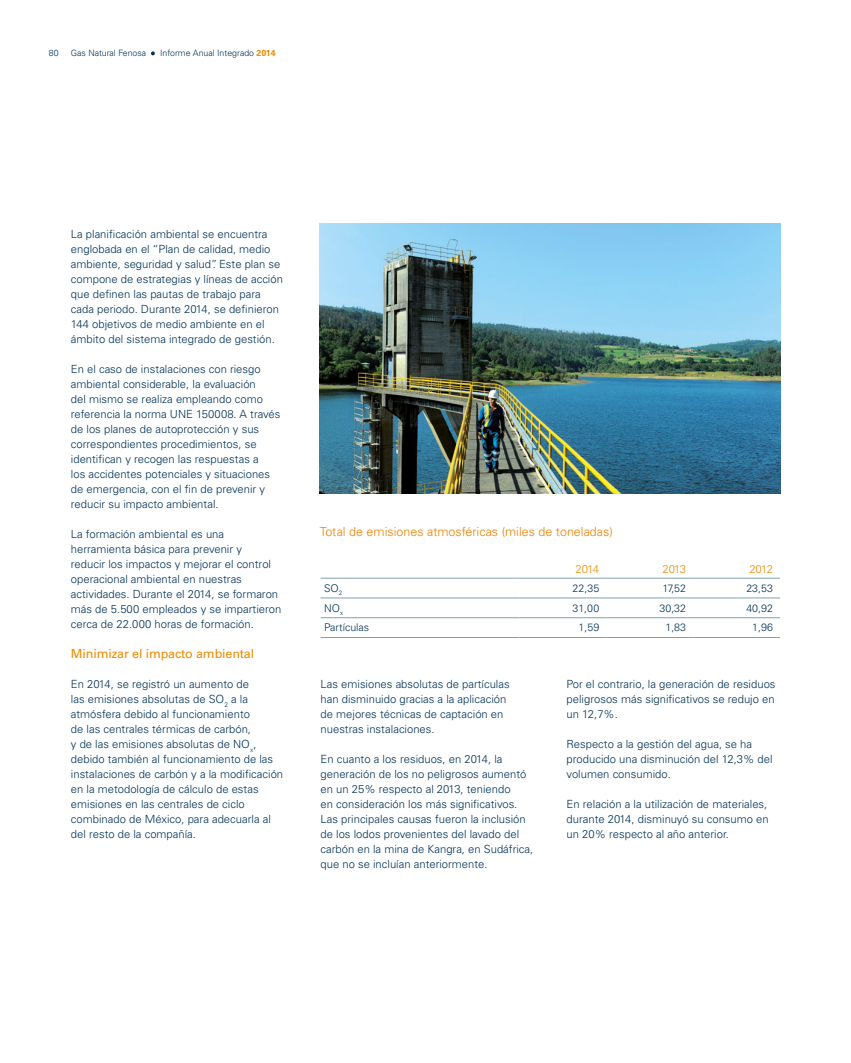
<style>
.page{position:relative;width:851px;height:1063px;background:#fff}
.page>*{position:absolute;margin:0;border:0;box-sizing:border-box;transform-origin:0 0}
.t1{font:300 12.5px "Univers LT Std";color:#f08100}
.H_3{font:12.5px "Univers LT Std";letter-spacing:-.01em;color:#f18a00}
.t2{font:300 11.25px/15px "Univers LT Std";color:#003259}
.T_tabla_2{font:300 11.25px "Univers LT Std";letter-spacing:-.05em;color:#f18a00}
.P_tabla{font:300 10.62px "Univers LT Std";color:#003259}
.t3{font:300 8.88px "Univers LT Std";color:#003259}
.t4{font:300 8.75px "Univers LT Std";color:#003259}
.s1{font-weight:700;color:#f18a00}
</style>
<div class="page">
<svg style="left:151px;top:51px;width:4px;height:4px"></svg>
<svg style="left:320px;top:597px;width:460px;height:22px"></svg>
<hr style="left:320px;top:578px;width:199px;height:1px;background:#80a1b2">
<hr style="left:519px;top:578px;width:87px;height:1px;background:#80a1b2">
<hr style="left:606px;top:578px;width:87px;height:1px;background:#80a1b2">
<hr style="left:693px;top:578px;width:87px;height:1px;background:#80a1b2">
<hr style="left:320px;top:598px;width:199px;height:1px;background:#80a1b2">
<hr style="left:519px;top:598px;width:87px;height:1px;background:#80a1b2">
<hr style="left:606px;top:598px;width:87px;height:1px;background:#80a1b2">
<hr style="left:693px;top:598px;width:87px;height:1px;background:#80a1b2">
<hr style="left:320px;top:617px;width:199px;height:1px;background:#80a1b2">
<hr style="left:519px;top:617px;width:87px;height:1px;background:#80a1b2">
<hr style="left:606px;top:617px;width:87px;height:1px;background:#80a1b2">
<hr style="left:693px;top:617px;width:87px;height:1px;background:#80a1b2">
<hr style="left:320px;top:637px;width:199px;height:1px;background:#80a1b2">
<hr style="left:519px;top:637px;width:87px;height:1px;background:#80a1b2">
<hr style="left:606px;top:637px;width:87px;height:1px;background:#80a1b2">
<hr style="left:693px;top:637px;width:87px;height:1px;background:#80a1b2">
<img style="left:319px;top:223px;width:461px;height:270px">
<p class="t3" style="left:49px;top:48px;width:11px">80</p>
<p class="t4" style="left:71px;top:48px;width:77px">Gas Natural Fenosa</p>
<p class="t4" style="left:160px;top:48px;width:117px">Informe Anual Integrado <span class="s1">2014</span></p>
<p class="t2" style="left:71px;top:227px;width:213px">La planificación ambiental se encuentra englobada en el “Plan de calidad, medio ambiente, seguridad y salud”. Este plan se compone de estrategias y líneas de acción que definen las pautas de trabajo para cada periodo. Durante 2014, se definieron 144 objetivos de medio ambiente en el ámbito del sistema integrado de gestión.</p>
<p class="t2" style="left:71px;top:362px;width:211px">En el caso de instalaciones con riesgo ambiental considerable, la evaluación<br>del mismo se realiza empleando como referencia la norma UNE 150008. A través de los planes de autoprotección y sus correspondientes procedimientos, se identifican y recogen las respuestas a<br>los accidentes potenciales y situaciones de emergencia, con el fin de prevenir y reducir su impacto ambiental.</p>
<p class="t2" style="left:71px;top:527px;width:212px">La formación ambiental es una herramienta básica para prevenir y<br>reducir los impactos y mejorar el control operacional ambiental en nuestras actividades. Durante el 2014, se formaron más de 5.500 empleados y se impartieron cerca de 22.000 horas de formación.</p>
<p class="H_3" style="left:71px;top:646px;width:185px">Minimizar el impacto ambiental</p>
<p class="t2" style="left:71px;top:677px;width:214px">En 2014, se registró un aumento de<br>las emisiones absolutas de SO<sub>2</sub> a la atmósfera debido al funcionamiento<br>de las centrales térmicas de carbón,<br>y de las emisiones absolutas de NO<sub>x</sub>, debido también al funcionamiento de las instalaciones de carbón y a la modificación en la metodología de cálculo de estas emisiones en las centrales de ciclo combinado de México, para adecuarla al del resto de la compañía.</p>
<p class="t1" style="left:320px;top:524px;width:294px">Total de emisiones atmosféricas (miles de toneladas)</p>
<p class="T_tabla_2" style="left:575px;top:562px;width:25px">2014</p>
<p class="T_tabla_2" style="left:662px;top:562px;width:25px">2013</p>
<p class="T_tabla_2" style="left:749px;top:562px;width:25px">2012</p>
<p class="P_tabla" style="left:324px;top:582px;width:20px">SO<sub>2</sub></p>
<p class="P_tabla" style="left:572px;top:582px;width:28px">22,35</p>
<p class="P_tabla" style="left:662px;top:582px;width:25px">17,52</p>
<p class="P_tabla" style="left:746px;top:582px;width:28px">23,53</p>
<p class="P_tabla" style="left:324px;top:602px;width:21px">NO<sub>x</sub></p>
<p class="P_tabla" style="left:572px;top:602px;width:28px">31,00</p>
<p class="P_tabla" style="left:659px;top:602px;width:28px">30,32</p>
<p class="P_tabla" style="left:746px;top:602px;width:28px">40,92</p>
<p class="P_tabla" style="left:324px;top:621px;width:47px">Partículas</p>
<p class="P_tabla" style="left:578px;top:621px;width:22px">1,59</p>
<p class="P_tabla" style="left:665px;top:621px;width:22px">1,83</p>
<p class="P_tabla" style="left:752px;top:621px;width:22px">1,96</p>
<p class="t2" style="left:320px;top:677px;width:191px">Las emisiones absolutas de partículas han disminuido gracias a la aplicación de mejores técnicas de captación en nuestras instalaciones.</p>
<p class="t2" style="left:320px;top:752px;width:214px">En cuanto a los residuos, en 2014, la generación de los no peligrosos aumentó en un 25% respecto al 2013, teniendo<br>en consideración los más significativos.<br>Las principales causas fueron la inclusión de los lodos provenientes del lavado del carbón en la mina de Kangra, en Sudáfrica, que no se incluían anteriormente.</p>
<p class="t2" style="left:566px;top:677px;width:210px;text-align:justify">Por el contrario, la generación de residuos peligrosos más significativos se redujo en un 12,7%.</p>
<p class="t2" style="left:566px;top:737px;width:207px">Respecto a la gestión del agua, se ha producido una disminución del 12,3% del volumen consumido.</p>
<p class="t2" style="left:566px;top:797px;width:203px;text-align:justify">En relación a la utilización de materiales, durante 2014, disminuyó su consumo en un 20% respecto al año anterior.</p>
</div>
